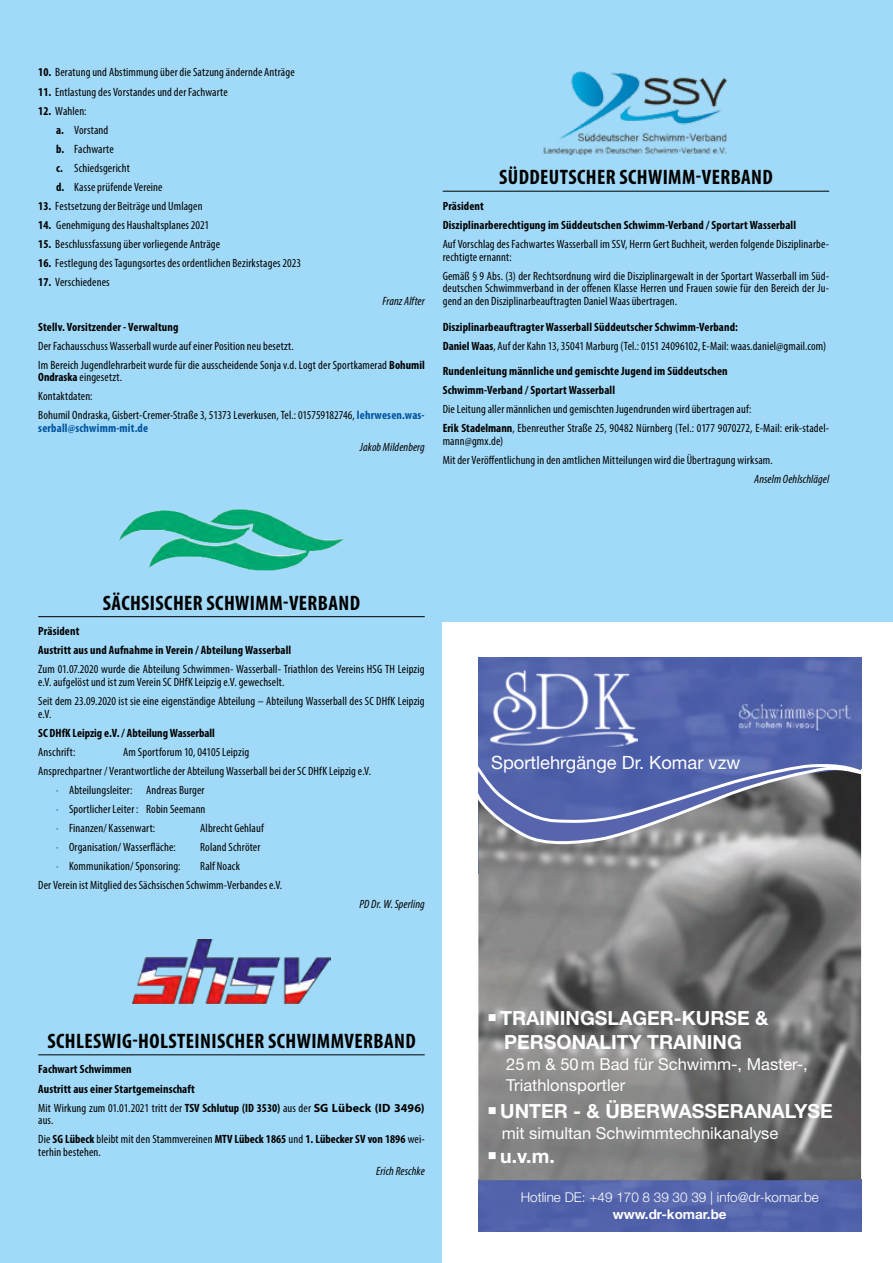
<style>
.page{position:relative;width:893px;height:1263px;background:#a1daf8}
.page>*{position:absolute;margin:0;border:0;box-sizing:border-box;transform-origin:0 0}
.t1{font:700 condensed 21px "Myriad Pro";letter-spacing:.02em;color:#000}
.t2{font:700 19.5px/24px "Helvetica Neue LT Std";color:#fff;text-align:center}
.t3{font:18.3px "Helvetica Neue LT Std";color:#fff}
.t4{font:16.5px/21px "Helvetica Neue LT Std";color:#fff}
.t5{font:300 13.5px "Helvetica Neue LT Std";color:#fff}
.t6{font:700 13.5px "Helvetica Neue LT Std";color:#fff}
.t7{font:condensed 12px/19px "Myriad Pro";letter-spacing:.01em;color:#000}
.t8{font:700 condensed 12px/19px "Myriad Pro";letter-spacing:.01em;color:#000}
.t9{font:italic condensed 12px "Myriad Pro";letter-spacing:.01em;color:#000}
.t10{font:700 condensed 12px "Myriad Pro";letter-spacing:.015em;color:#00539f}
.s1{font-weight:700}
.s2{font-weight:700;color:#00539f}
.s3{color:#00539f}
.s4{font-weight:400}
.s5{font-stretch:normal}
</style>
<div class="page">
<hr style="left:38px;top:616px;width:387px;height:1px;background:#000">
<hr style="left:38px;top:1054px;width:387px;height:1px;background:#000">
<img style="left:210px;top:509px;width:70px;height:36px">
<img style="left:133px;top:939px;width:197px;height:64px">
<hr style="left:443px;top:191px;width:386px;height:1px;background:#000">
<img style="left:543px;top:71px;width:184px;height:84px">
<div style="left:443px;top:622px;width:450px;height:641px;background:#fff"></div>
<img style="left:478px;top:657px;width:383px;height:103px">
<img style="left:490px;top:657px;width:147px;height:90px">
<img style="left:478px;top:846px;width:383px;height:385px">
<svg style="left:478px;top:760px;width:383px;height:86px;background:#6e779c"></svg>
<p class="t7" style="left:38px;top:63px;width:258px"><span class="s1">10.</span> Beratung und Abstimmung über die Satzung ändernde Anträge</p>
<p class="t7" style="left:38px;top:82px;width:191px"><span class="s1">11.</span> Entlastung des Vorstandes und der Fachwarte</p>
<p class="t7" style="left:56px;top:101px;width:108px;text-indent:-18px"><span class="s1">12.</span> Wahlen:<br><span class="s1">a.</span> Vorstand<br><span class="s1">b.</span> Fachwarte<br><span class="s1">c.</span> Schiedsgericht<br><span class="s1">d.</span> Kasse prüfende Vereine</p>
<p class="t7" style="left:38px;top:196px;width:166px"><span class="s1">13.</span> Festsetzung der Beiträge und Umlagen</p>
<p class="t7" style="left:38px;top:215px;width:172px"><span class="s1">14.</span> Genehmigung des Haushaltsplanes 2021</p>
<p class="t7" style="left:38px;top:234px;width:183px"><span class="s1">15.</span> Beschlussfassung über vorliegende Anträge</p>
<p class="t7" style="left:38px;top:253px;width:264px"><span class="s1">16.</span> Festlegung des Tagungsortes des ordentlichen Bezirkstages 2023</p>
<p class="t7" style="left:38px;top:272px;width:73px"><span class="s1">17.</span> Verschiedenes</p>
<p class="t9" style="left:382px;top:294px;width:44px">Franz Alfter</p>
<p class="t8" style="left:38px;top:317px;width:142px">Stellv. Vorsitzender - Verwaltung</p>
<p class="t7" style="left:38px;top:336px;width:388px">Der Fachausschuss Wasserball wurde auf einer Position neu besetzt.<br>Im Bereich Jugendlehrarbeit wurde für die ausscheidende Sonja v.d. Logt der Sportkamerad <span class="s1">Bohumil</span></p>
<p class="t7" style="left:38px;top:368px;width:388px"><span class="s1">Ondraska</span> eingesetzt.<br>Kontaktdaten:<br>Bohumil Ondraska, Gisbert-Cremer-Straße 3, 51373 Leverkusen, Tel.: 015759182746, <span class="s2">lehrwesen.was-</span></p>
<p class="t10" style="left:38px;top:421px;width:111px">serball@schwimm-mit.de</p>
<p class="t9" style="left:360px;top:440px;width:66px">Jakob Mildenberg</p>
<h1 class="t1" style="left:499px;top:164px;width:275px">SÜDDEUTSCHER SCHWIMM-VERBAND</h1>
<p class="t8" style="left:443px;top:196px;width:355px">Präsident<br>Disziplinarberechtigung im Süddeutschen Schwimm-Verband / Sportart Wasserball</p>
<p class="t7" style="left:443px;top:237px;width:388px;line-height:12.8px">Auf Vorschlag des Fachwartes Wasserball im SSV, Herrn Gert Buchheit, werden folgende Disziplinarbe&shy;rechtigte ernannt:</p>
<p class="t7" style="left:443px;top:269px;width:388px;line-height:12.8px;text-align:justify">Gemäß § 9 Abs. (3) der Rechtsordnung wird die Disziplinargewalt in der Sportart Wasserball im Süd&shy;deutschen Schwimmverband in der offenen Klasse Herren und Frauen sowie für den Bereich der Ju&shy;gend an den Disziplinarbeauftragten Daniel Waas übertragen.</p>
<p class="t7" style="left:443px;top:317px;width:385px"><span class="s1">Disziplinarbeauftragter Wasserball Süddeutscher Schwimm-Verband:<br>Daniel Waas</span>, Auf der Kahn 13, 35041 Marburg (Tel.: 0151 24096102, E-Mail: waas.daniel@gmail.com)</p>
<p class="t8" style="left:443px;top:361px;width:286px">Rundenleitung männliche und gemischte Jugend im Süddeutschen<br>Schwimm-Verband / Sportart Wasserball</p>
<p class="t7" style="left:443px;top:399px;width:388px">Die Leitung aller männlichen und gemischten Jugendrunden wird übertragen auf:<br><span class="s1">Erik Stadelmann</span>, Ebenreuther Straße 25, 90482 Nürnberg (Tel.: 0177 9070272, E-Mail: erik-stadel-</p>
<p class="t7" style="left:443px;top:431px;width:332px">mann@gmx.de)<br>Mit der Veröffentlichung in den amtlichen Mitteilungen wird die Übertragung wirksam.</p>
<p class="t9" style="left:754px;top:472px;width:76px">Anselm Oehlschlägel</p>
<h1 class="t1" style="left:103px;top:590px;width:259px">SÄCHSISCHER SCHWIMM-VERBAND</h1>
<p class="t8" style="left:38px;top:621px;width:255px">Präsident<br>Austritt aus und Aufnahme in Verein / Abteilung Wasserball</p>
<p class="t7" style="left:38px;top:663px;width:388px;line-height:12.8px">Zum 01.07.2020 wurde die Abteilung Schwimmen- Wasserball- Triathlon des Vereins HSG TH Leipzig e.V. aufgelöst und ist zum Verein SC DHfK Leipzig e.V. gewechselt.</p>
<p class="t7" style="left:38px;top:695px;width:388px;line-height:12.8px">Seit dem 23.09.2020 ist sie eine eigenständige Abteilung – Abteilung Wasserball des SC DHfK Leipzig e.V.</p>
<p class="t8" style="left:38px;top:723px;width:178px">SC DHfK Leipzig e.V. / Abteilung Wasserball</p>
<p class="t7" style="left:38px;top:742px;width:39px">Anschrift:</p>
<p class="t7" style="left:123px;top:742px;width:127px">Am Sportforum 10, 04105 Leipzig</p>
<p class="t7" style="left:38px;top:761px;width:334px">Ansprechpartner / Verantwortliche der Abteilung Wasserball bei der SC DHfK Leipzig e.V.</p>
<p class="t7" style="left:56px;top:780px;width:150px"><span class="s3">·</span> Abteilungsleiter: Andreas Burger</p>
<p class="t7" style="left:56px;top:799px;width:151px"><span class="s3">·</span> Sportlicher Leiter : Robin Seemann</p>
<p class="t7" style="left:56px;top:818px;width:101px"><span class="s3">·</span> Finanzen/ Kassenwart:</p>
<p class="t7" style="left:200px;top:818px;width:65px">Albrecht Gehlauf</p>
<p class="t7" style="left:56px;top:837px;width:121px"><span class="s3">·</span> Organisation/ Wasserfläche:</p>
<p class="t7" style="left:200px;top:837px;width:62px">Roland Schröter</p>
<p class="t7" style="left:56px;top:857px;width:126px"><span class="s3">·</span> Kommunikation/ Sponsoring:</p>
<p class="t7" style="left:38px;top:857px;width:246px;text-indent:162px">Ralf Noack<br>Der Verein ist Mitglied des Sächsischen Schwimm-Verbandes e.V.</p>
<p class="t9" style="left:360px;top:897px;width:67px">PD Dr. W. Sperling</p>
<h1 class="t1" style="left:47px;top:1028px;width:370px">SCHLESWIG-HOLSTEINISCHER SCHWIMMVERBAND</h1>
<p class="t8" style="left:38px;top:1060px;width:388px">Fachwart Schwimmen<br>Austritt aus einer Startgemeinschaft<br><span class="s4">Mit Wirkung zum 01.01.2021 tritt der</span> TSV Schlutup (ID 3530) <span class="s4">aus der</span> <span class="s5">SG Lübeck (ID 3496)</span></p>
<p class="t8" style="left:38px;top:1110px;width:388px"><span class="s4">aus.<br>Die</span> SG Lübeck <span class="s4">bleibt mit den Stammvereinen</span> MTV Lübeck 1865 <span class="s4">und</span> 1. Lübecker SV von 1896 <span class="s4">wei-</span></p>
<p class="t7" style="left:38px;top:1142px;width:64px">terhin bestehen.</p>
<p class="t9" style="left:376px;top:1164px;width:50px">Erich Reschke</p>
<h3 class="t3" style="left:491px;top:751px;width:251px">Sportlehrgänge Dr. Komar vzw</h3>
<h2 class="t2" style="left:488px;top:1006px;width:282px">■ TRAININGSLAGER-KURSE &amp;<br>PERSONALITY TRAINING</h2>
<h3 class="t4" style="left:506px;top:1054px;width:303px">25m &amp; 50m Bad für Schwimm-, Master-,<br>Triathlonsportler</h3>
<h2 class="t2" style="left:488px;top:1099px;width:346px">■ UNTER - &amp; ÜBERWASSERANALYSE</h2>
<h3 class="t4" style="left:502px;top:1123px;width:278px">mit simultan Schwimmtechnikanalyse</h3>
<h2 class="t2" style="left:488px;top:1144px;width:68px">■ u.v.m.</h2>
<p class="t5" style="left:521px;top:1189px;width:300px">Hotline DE: +49 170 8 39 30 39 | info@dr-komar.be</p>
<p class="t6" style="left:613px;top:1205px;width:115px">www.dr-komar.be</p>
</div>
